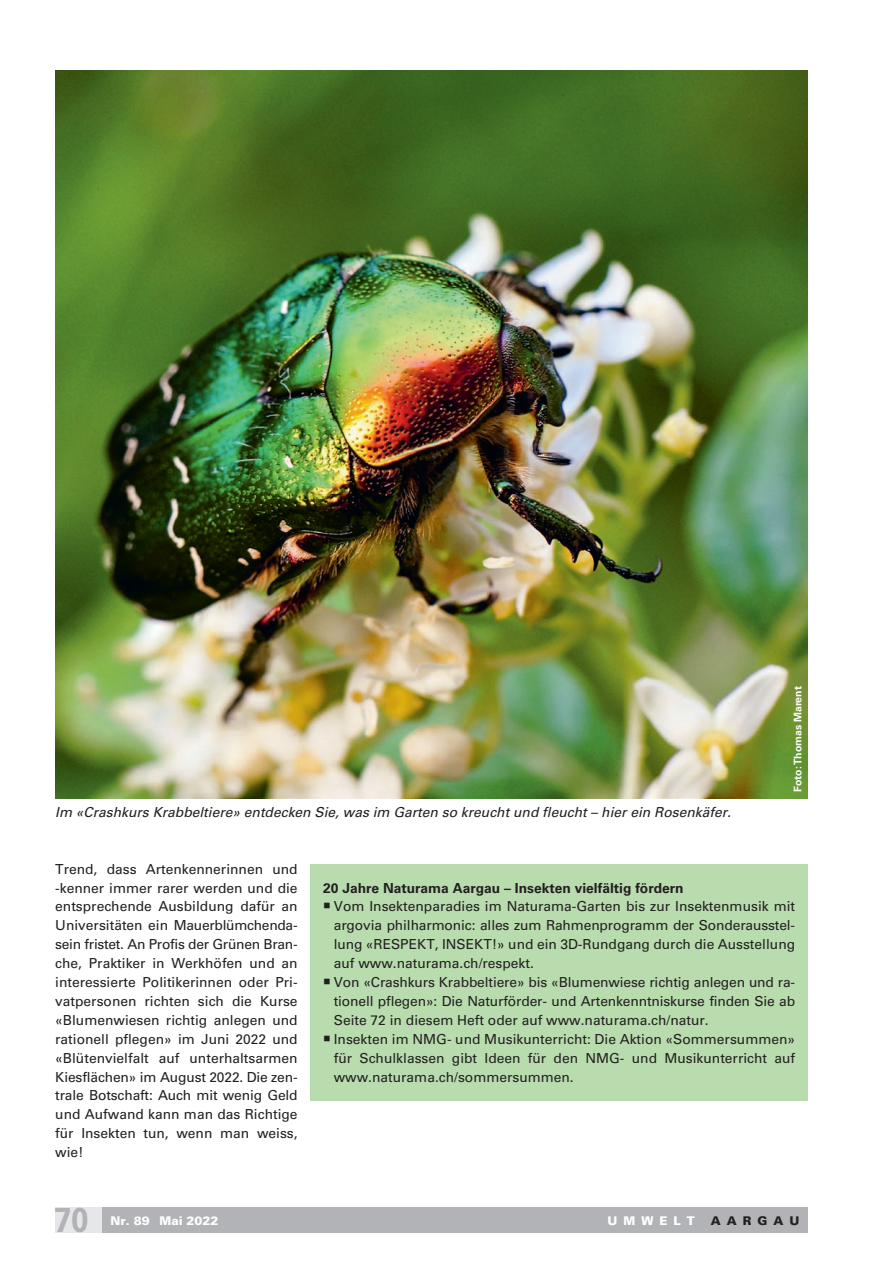
<style>
.page{position:relative;width:893px;height:1263px;background:#fff}
.page>*{position:absolute;margin:0;border:0;box-sizing:border-box;transform-origin:0 0}
.t1{font:700 34.5px "Univers LT Std";color:#b2b3b7;scale:.9 1}
.t2{font:13.8px/18.9px "Univers LT Std";color:#231f20;text-align:justify}
.t3{font:italic 13.8px "Univers LT Std";color:#231f20}
.t4{font:700 13.8px "Univers LT Std";color:#231f20}
.t5{font:900 12px "Univers LT Std";color:#fff}
.t6{font:900 12px "Univers LT Std";letter-spacing:.5em;color:#231f20}
.t7{font:700 10.5px "Univers LT Std";color:#fff}
.s1{font-family:"Carta Std"}
</style>
<div class="page">
<div style="left:102px;top:1207px;width:706px;height:26px;background:#b2b3b7"></div>
<div style="left:55px;top:1207px;width:47px;height:26px;background:#e6e7e9"></div>
<div style="left:310px;top:864px;width:498px;height:236px;background:#b8dcae"></div>
<img style="left:55px;top:70px;width:753px;height:728px">
<p class="t3" style="left:55px;top:804px;width:677px">Im «Crashkurs Krabbeltiere» entdecken Sie, was im Garten so kreucht und fleucht – hier ein Rosenkäfer.</p>
<p class="t7" style="left:792px;top:792px;width:107px;rotate:-90deg">Foto: Thomas Marent</p>
<p class="t2" style="left:55px;top:859px;width:244px">Trend, dass Artenkennerinnen und -kenner immer rarer werden und die entsprechende Ausbildung dafür an Universitäten ein Mauerblümchenda&shy;sein fristet. An Profis der Grünen Bran&shy;che, Praktiker in Werkhöfen und an interessierte Politikerinnen oder Pri&shy;vatpersonen richten sich die Kurse «Blumenwiesen richtig anlegen und rationell pflegen» im Juni 2022 und «Blütenvielfalt auf unterhaltsarmen Kiesflächen» im August 2022. Die zen&shy;trale Botschaft: Auch mit wenig Geld und Aufwand kann man das Richtige für Insekten tun, wenn man weiss, wie!</p>
<p class="t4" style="left:323px;top:879px;width:362px">20 Jahre Naturama Aargau – Insekten vielfältig fördern</p>
<p class="t2" style="left:334px;top:897px;width:463px;text-indent:-11px"><span class="s1">■</span> Vom Insektenparadies im Naturama-Garten bis zur Insektenmusik mit argovia philharmonic: alles zum Rahmenprogramm der Sonderausstel&shy;lung «RESPEKT, INSEKT!» und ein 3D-Rundgang durch die Ausstellung auf www.naturama.ch/respekt.</p>
<p class="t2" style="left:334px;top:973px;width:463px;text-indent:-11px"><span class="s1">■</span> Von «Crashkurs Krabbeltiere» bis «Blumenwiese richtig anlegen und ra&shy;tionell pflegen»: Die Naturförder- und Artenkenntniskurse finden Sie ab Seite 72 in diesem Heft oder auf www.naturama.ch/natur.</p>
<p class="t2" style="left:334px;top:1029px;width:463px;text-indent:-11px"><span class="s1">■</span> Insekten im NMG- und Musikunterricht: Die Aktion «Sommersummen» für Schulklassen gibt Ideen für den NMG- und Musikunterricht auf www.naturama.ch/sommersummen.</p>
<h1 class="t1" style="left:54px;top:1200px;width:40px">70</h1>
<p class="t5" style="left:111px;top:1213px;width:110px">Nr. 89 Mai 2022</p>
<p class="t5" style="left:608px;top:1213px;width:89px">UMWELT</p>
<p class="t6" style="left:711px;top:1213px;width:90px">AARGAU</p>
</div>
